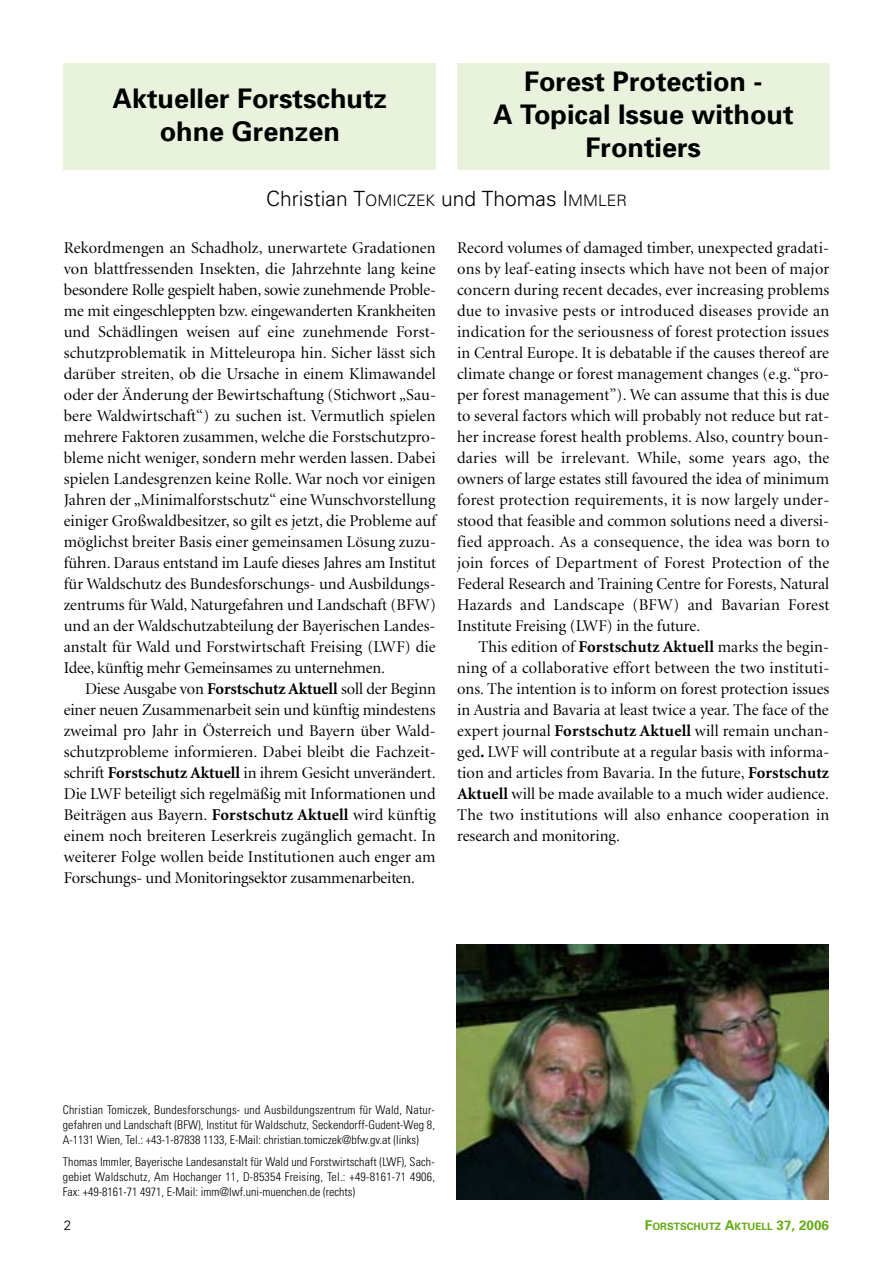
<style>
.page{position:relative;width:893px;height:1263px;background:#fff}
.page>*{position:absolute;margin:0;border:0;box-sizing:border-box;transform-origin:0 0}
.t1{font:700 27px/33px "Univers";color:#000;text-align:center}
.t2{font:300 21px "Univers";color:#000}
.t3{font:16.5px/21px "Minion Display";letter-spacing:-.005em;color:#000;text-align:justify}
.t4{font:300 13.5px "Univers";color:#000}
.t5{font:300 condensed 12px/15px "Univers";color:#000;text-align:justify}
.t6{font:700 10.2px "Univers";color:#65ac16}
.s1{font-size:15.75px}
.s2{font-family:"Minion";font-weight:700}
.s3{font-size:13.5px}
</style>
<div class="page">
<div style="left:64px;top:64px;width:372px;height:106px;background:#e8f2dc"></div>
<div style="left:457px;top:64px;width:372px;height:106px;background:#e8f2dc"></div>
<img style="left:456px;top:944px;width:372px;height:255px">
<h1 class="t1" style="left:113px;top:84px;width:276px">Aktueller Forstschutz ohne Grenzen</h1>
<h1 class="t1" style="left:493px;top:67px;width:302px">Forest Protection -<br>A Topical Issue without<br>Frontiers</h1>
<p class="t2" style="left:266px;top:191px;width:362px">Christian T<span class="s1">OMICZEK</span> und Thomas I<span class="s1">MMLER</span></p>
<p class="t3" style="left:64px;top:238px;width:374px">Rekordmengen an Schadholz, unerwartete Gradationen von blattfressenden Insekten, die Jahrzehnte lang keine besondere Rolle gespielt haben, sowie zunehmende Proble&shy;me mit eingeschleppten bzw. eingewanderten Krankheiten und Schädlingen weisen auf eine zunehmende Forst&shy;schutzproblematik in Mitteleuropa hin. Sicher lässt sich darüber streiten, ob die Ursache in einem Klimawandel oder der Änderung der Bewirtschaftung (Stichwort „Sau&shy;bere Waldwirtschaft“) zu suchen ist. Vermutlich spielen mehrere Faktoren zusammen, welche die Forstschutzpro&shy;bleme nicht weniger, sondern mehr werden lassen. Dabei spielen Landesgrenzen keine Rolle. War noch vor einigen Jahren der „Minimalforstschutz“ eine Wunschvorstellung einiger Großwaldbesitzer, so gilt es jetzt, die Probleme auf möglichst breiter Basis einer gemeinsamen Lösung zuzu&shy;führen. Daraus entstand im Laufe dieses Jahres am Institut für Waldschutz des Bundesforschungs- und Ausbildungs&shy;zentrums für Wald, Naturgefahren und Landschaft (BFW) und an der Waldschutzabteilung der Bayerischen Landes&shy;anstalt für Wald und Forstwirtschaft Freising (LWF) die Idee, künftig mehr Gemeinsames zu unternehmen.</p>
<p class="t3" style="left:64px;top:679px;width:374px;text-indent:21px">Diese Ausgabe von <span class="s2">Forstschutz Aktuell</span> soll der Beginn einer neuen Zusammenarbeit sein und künftig mindestens zweimal pro Jahr in Österreich und Bayern über Wald&shy;schutzprobleme informieren. Dabei bleibt die Fachzeit&shy;schrift <span class="s2">Forstschutz Aktuell</span> in ihrem Gesicht unverändert.<br>Die LWF beteiligt sich regelmäßig mit Informationen und Beiträgen aus Bayern. <span class="s2">Forstschutz Aktuell</span> wird künftig einem noch breiteren Leserkreis zugänglich gemacht. In weiterer Folge wollen beide Institutionen auch enger am Forschungs- und Monitoringsektor zusammenarbeiten.</p>
<p class="t3" style="left:457px;top:238px;width:374px">Record volumes of damaged timber, unexpected gradati&shy;ons by leaf-eating insects which have not been of major concern during recent decades, ever increasing problems due to invasive pests or introduced diseases provide an indication for the seriousness of forest protection issues in Central Europe. It is debatable if the causes thereof are climate change or forest management changes (e.g. “pro&shy;per forest management”). We can assume that this is due to several factors which will probably not reduce but rat&shy;her increase forest health problems. Also, country boun&shy;daries will be irrelevant. While, some years ago, the owners of large estates still favoured the idea of minimum forest protection requirements, it is now largely under&shy;stood that feasible and common solutions need a diversi&shy;fied approach. As a consequence, the idea was born to join forces of Department of Forest Protection of the Federal Research and Training Centre for Forests, Natural Hazards and Landscape (BFW) and Bavarian Forest Institute Freising (LWF) in the future.</p>
<p class="t3" style="left:457px;top:637px;width:374px;text-indent:21px">This edition of <span class="s2">Forstschutz Aktuell</span> marks the begin&shy;ning of a collaborative effort between the two instituti&shy;ons. The intention is to inform on forest protection issues in Austria and Bavaria at least twice a year. The face of the expert journal <span class="s2">Forstschutz Aktuell</span> will remain unchan&shy;ged<span class="s2">.</span> LWF will contribute at a regular basis with informa&shy;tion and articles from Bavaria. In the future, <span class="s2">Forstschutz Aktuell</span> will be made available to a much wider audience.<br>The two institutions will also enhance cooperation in research and monitoring.</p>
<p class="t5" style="left:63px;top:1103px;width:374px">Christian Tomiczek, Bundesforschungs- und Ausbildungszentrum für Wald, Natur&shy;gefahren und Landschaft (BFW), Institut für Waldschutz, Seckendorff-Gudent-Weg 8, A-1131 Wien, Tel.: +43-1-87838 1133, E-Mail: christian.tomiczek@bfw.gv.at (links)</p>
<p class="t5" style="left:63px;top:1156px;width:374px">Thomas Immler, Bayerische Landesanstalt für Wald und Forstwirtschaft (LWF), Sach&shy;gebiet Waldschutz, Am Hochanger 11, D-85354 Freising, Tel.: +49-8161-71 4906, Fax: +49-8161-71 4971, E-Mail: imm@lwf.uni-muenchen.de (rechts)</p>
<p class="t4" style="left:64px;top:1220px;width:9px">2</p>
<p class="t6" style="left:645px;top:1223px;width:186px"><span class="s3">F</span>ORSTSCHUTZ <span class="s3">A</span>KTUELL <span class="s3">37, 2006</span></p>
</div>
